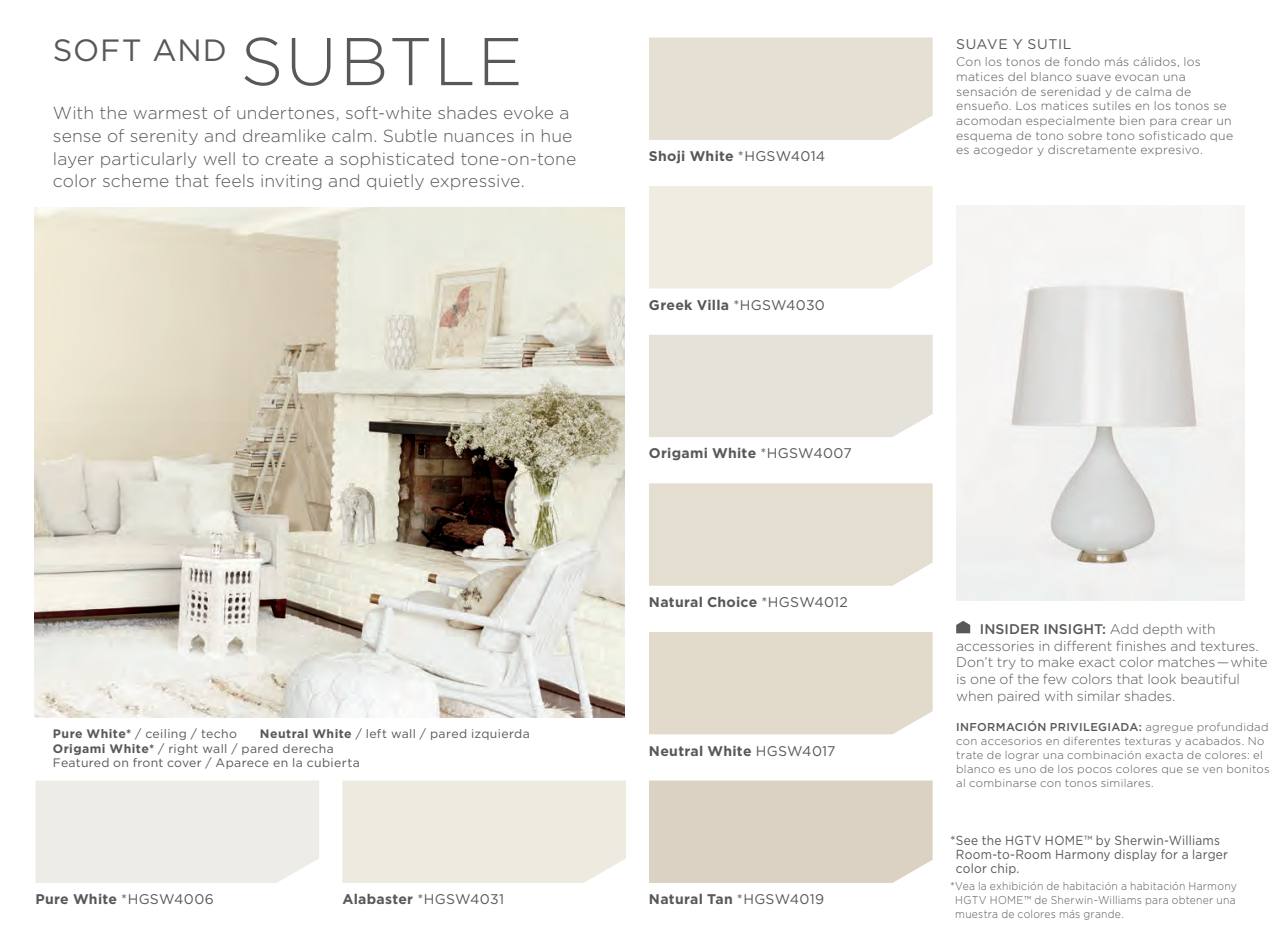
<style>
.page{position:relative;width:1287px;height:945px;background:#fff}
.page>*{position:absolute;margin:0;border:0;box-sizing:border-box;transform-origin:0 0}
.t1{font:300 67.38px "Gotham";letter-spacing:.025em;color:#57585a}
.t2{font:30.8px "Gotham";letter-spacing:.03em;color:#57585a}
.t3{font:300 17.5px/22.8px "Gotham";letter-spacing:.005em;color:#57585a}
.t4{font:300 14px/16.8px "Gotham";letter-spacing:-.005em;color:#57585a}
.t5{font:700 14px "Gotham";letter-spacing:.02em;color:#57585a}
.t6{font:14px "Gotham";letter-spacing:.045em;color:#57585a}
.t7{font:13.12px/14px "Gotham";letter-spacing:.02em;color:#57585a}
.t8{font:300 12.25px/14.7px "Gotham";letter-spacing:.02em;color:#57585a}
.t9{font:12.25px/14.7px "Gotham";letter-spacing:.03em;color:#57585a}
.t10{font:300 11.38px/14px "Gotham";letter-spacing:.025em;color:#57585a}
.s1{font-weight:700}
.s2{font-weight:400}
.s3{font-weight:500}
</style>
<div class="page">
<img style="left:956px;top:205px;width:288px;height:396px">
<img style="left:35px;top:208px;width:589px;height:510px">
<svg style="left:956px;top:621px;width:14px;height:12px"></svg>
<div style="left:649px;top:186px;width:283px;height:102px;background:#f0ece2"></div>
<div style="left:649px;top:38px;width:283px;height:102px;background:#e6dfd3"></div>
<div style="left:649px;top:335px;width:283px;height:102px;background:#e5e2da"></div>
<div style="left:649px;top:483px;width:283px;height:103px;background:#e3ded0"></div>
<div style="left:649px;top:632px;width:283px;height:102px;background:#e2daca"></div>
<div style="left:649px;top:781px;width:283px;height:102px;background:#dcd2c3"></div>
<div style="left:35px;top:781px;width:284px;height:102px;background:#edece6"></div>
<div style="left:342px;top:781px;width:284px;height:102px;background:#edeae0"></div>
<p class="t2" style="left:53px;top:30px;width:175px">SOFT AND</p>
<p class="t1" style="left:240px;top:19px;width:284px">SUBTLE</p>
<p class="t3" style="left:53px;top:101px;width:525px">With the warmest of undertones, soft-white shades evoke a sense of serenity and dreamlike calm. Subtle nuances in hue layer particularly well to create a sophisticated tone-on-tone color scheme that feels inviting and quietly expressive.</p>
<p class="t9" style="left:53px;top:726px;width:478px;text-indent:207px"><span class="s1">Neutral White</span> / left wall / pared izquierda<br><span class="s1">Origami White*</span> / right wall / pared derecha<br>Featured on front cover / Aparece en la cubierta</p>
<p class="t9" style="left:53px;top:726px;width:185px"><span class="s1">Pure White*</span> / ceiling / techo</p>
<p class="t5" style="left:35px;top:890px;width:180px">Pure White <span class="s2">*HGSW4006</span></p>
<p class="t5" style="left:342px;top:890px;width:163px">Alabaster <span class="s2">*HGSW4031</span></p>
<p class="t5" style="left:649px;top:147px;width:178px">Shoji White <span class="s2">*HGSW4014</span></p>
<p class="t5" style="left:649px;top:296px;width:177px">Greek Villa <span class="s2">*HGSW4030</span></p>
<p class="t5" style="left:649px;top:444px;width:204px">Origami White <span class="s2">*HGSW4007</span></p>
<p class="t5" style="left:649px;top:592px;width:200px">Natural Choice <span class="s2">*HGSW4012</span></p>
<p class="t5" style="left:649px;top:741px;width:188px">Neutral White <span class="s2">HGSW4017</span></p>
<p class="t5" style="left:649px;top:890px;width:177px">Natural Tan <span class="s2">*HGSW4019</span></p>
<p class="t6" style="left:956px;top:35px;width:117px">SUAVE Y SUTIL</p>
<p class="t8" style="left:956px;top:54px;width:278px">Con los tonos de fondo más cálidos, los matices del blanco suave evocan una sensación de serenidad y de calma de ensueño. Los matices sutiles en los tonos se acomodan especialmente bien para crear un esquema de tono sobre tono sofisticado que es acogedor y discretamente expresivo.</p>
<p class="t4" style="left:956px;top:620px;width:313px;text-indent:24px"><span class="s3">INSIDER INSIGHT:</span> Add depth with accessories in different finishes and textures.<br>Don’t try to make exact color matches — white is one of the few colors that look beautiful when paired with similar shades.</p>
<p class="t10" style="left:956px;top:720px;width:315px"><span class="s3">INFORMACIÓN PRIVILEGIADA:</span> agregue profundidad con accesorios en diferentes texturas y acabados. No trate de lograr una combinación exacta de colores: el blanco es uno de los pocos colores que se ven bonitos al combinarse con tonos similares.</p>
<p class="t7" style="left:955px;top:833px;width:273px;text-indent:-6px">* See the HGTV HOME™ by Sherwin-Williams<br>Room-to-Room Harmony display for a larger color chip.</p>
<p class="t10" style="left:955px;top:879px;width:283px;text-align:justify;text-indent:-5px">* Vea la exhibición de habitación a habitación Harmony HGTV HOME™ de Sherwin-Williams para obtener una muestra de colores más grande.</p>
</div>
